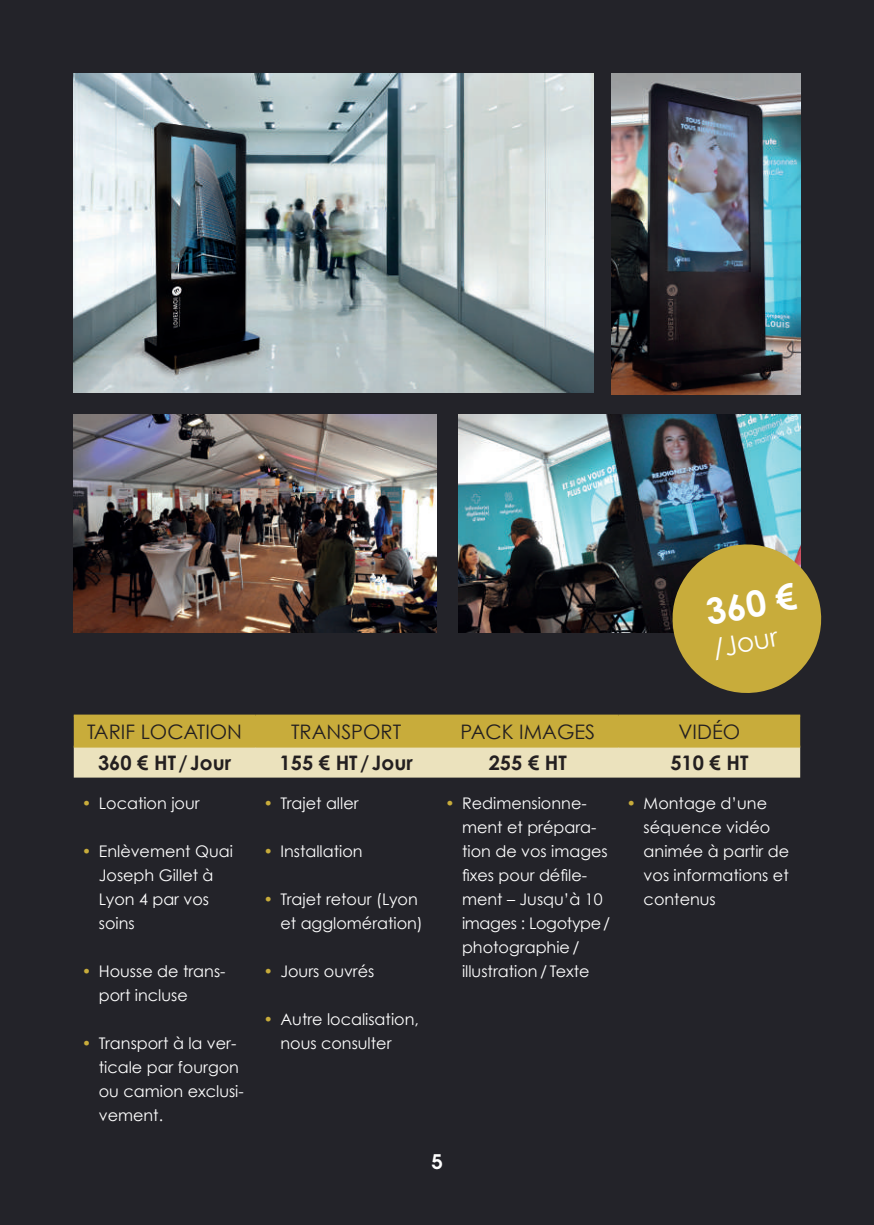
<style>
.page{position:relative;width:874px;height:1225px;background:#fff}
.page>*{position:absolute;margin:0;border:0;box-sizing:border-box;transform-origin:0 0}
.t1{font:700 36px "Century Gothic";color:#fff}
.t2{font:26.4px "Century Gothic";color:#fff}
.t3{font:20px "Century Gothic";color:#231f20}
.t4{font:700 20px "Century Gothic";color:#231f20}
.t5{font:600 20px "ITC Avant Garde Pro";color:#fff}
.t6{font:16px/24px "Century Gothic";color:#fff}
.s1{color:#c8ac3b}
</style>
<div class="page">
<div style="left:0;top:0;width:873px;height:1225px;background:#232329"></div>
<img style="left:74px;top:74px;width:519px;height:319px">
<img style="left:74px;top:414px;width:362px;height:218px">
<img style="left:611px;top:74px;width:188px;height:321px">
<img style="left:458px;top:414px;width:341px;height:218px">
<svg style="left:74px;top:716px;width:725px;height:61px;background:#d9c67b"></svg>
<hr style="left:74px;top:714px;width:181px;height:2px;background:#c8ac3b">
<hr style="left:255px;top:714px;width:182px;height:2px;background:#c8ac3b">
<hr style="left:437px;top:714px;width:181px;height:2px;background:#c8ac3b">
<hr style="left:618px;top:714px;width:181px;height:2px;background:#c8ac3b">
<hr style="left:74px;top:745px;width:181px;height:2px;background:#c8ac3b">
<hr style="left:255px;top:745px;width:182px;height:2px;background:#c8ac3b">
<hr style="left:437px;top:745px;width:181px;height:2px;background:#c8ac3b">
<hr style="left:618px;top:745px;width:181px;height:2px;background:#c8ac3b">
<svg style="left:666px;top:538px;width:156px;height:155px"></svg>
<h1 class="t1" style="left:702px;top:590px;width:92px;rotate:-10deg">360 €</h1>
<h2 class="t2" style="left:709px;top:632px;width:67px;rotate:-11deg">/Jour</h2>
<p class="t3" style="left:87px;top:719px;width:156px">TARIF LOCATION</p>
<p class="t3" style="left:291px;top:719px;width:112px">TRANSPORT</p>
<p class="t3" style="left:460px;top:719px;width:136px">PACK IMAGES</p>
<p class="t3" style="left:678px;top:719px;width:63px">VIDÉO</p>
<p class="t4" style="left:98px;top:749px;width:134px">360 € HT / Jour</p>
<p class="t4" style="left:279px;top:749px;width:134px">155 € HT / Jour</p>
<p class="t4" style="left:488px;top:749px;width:80px">255 € HT</p>
<p class="t4" style="left:670px;top:749px;width:80px">510 € HT</p>
<p class="t6" style="left:82px;top:791px;width:119px"><span class="s1">•</span> Location jour</p>
<p class="t6" style="left:99px;top:839px;width:136px;text-indent:-17px"><span class="s1">•</span> Enlèvement Quai<br>Joseph -Gillet à<br>Lyon 4 par vos soins</p>
<p class="t6" style="left:99px;top:959px;width:128px;text-indent:-17px"><span class="s1">•</span> Housse de trans&shy;port incluse</p>
<p class="t6" style="left:99px;top:1031px;width:146px;text-indent:-17px"><span class="s1">•</span> Transport à la ver&shy;ticale par fourgon ou camion exclusi&shy;vement.</p>
<p class="t6" style="left:263px;top:791px;width:97px"><span class="s1">•</span> Trajet aller</p>
<p class="t6" style="left:263px;top:839px;width:101px"><span class="s1">•</span> Installation</p>
<p class="t6" style="left:280px;top:887px;width:144px;text-indent:-17px"><span class="s1">•</span> Trajet retour (Lyon et agglomération)</p>
<p class="t6" style="left:263px;top:959px;width:112px"><span class="s1">•</span> Jours ouvrés</p>
<p class="t6" style="left:280px;top:1007px;width:140px;text-indent:-17px"><span class="s1">•</span> Autre localisation, nous consulter</p>
<p class="t6" style="left:462px;top:791px;width:149px;text-indent:-17px"><span class="s1">•</span> Redimensionne&shy;ment et prépara&shy;tion de vos images fixes pour défile&shy;ment – Jusqu’à 10 images : Logotype/ photographie / illustration / Texte</p>
<p class="t6" style="left:643px;top:791px;width:147px;text-indent:-17px"><span class="s1">•</span> Montage d’une séquence vidéo animée à partir de vos informations et contenus</p>
<p class="t5" style="left:431px;top:1149px;width:13px">5</p>
</div>
